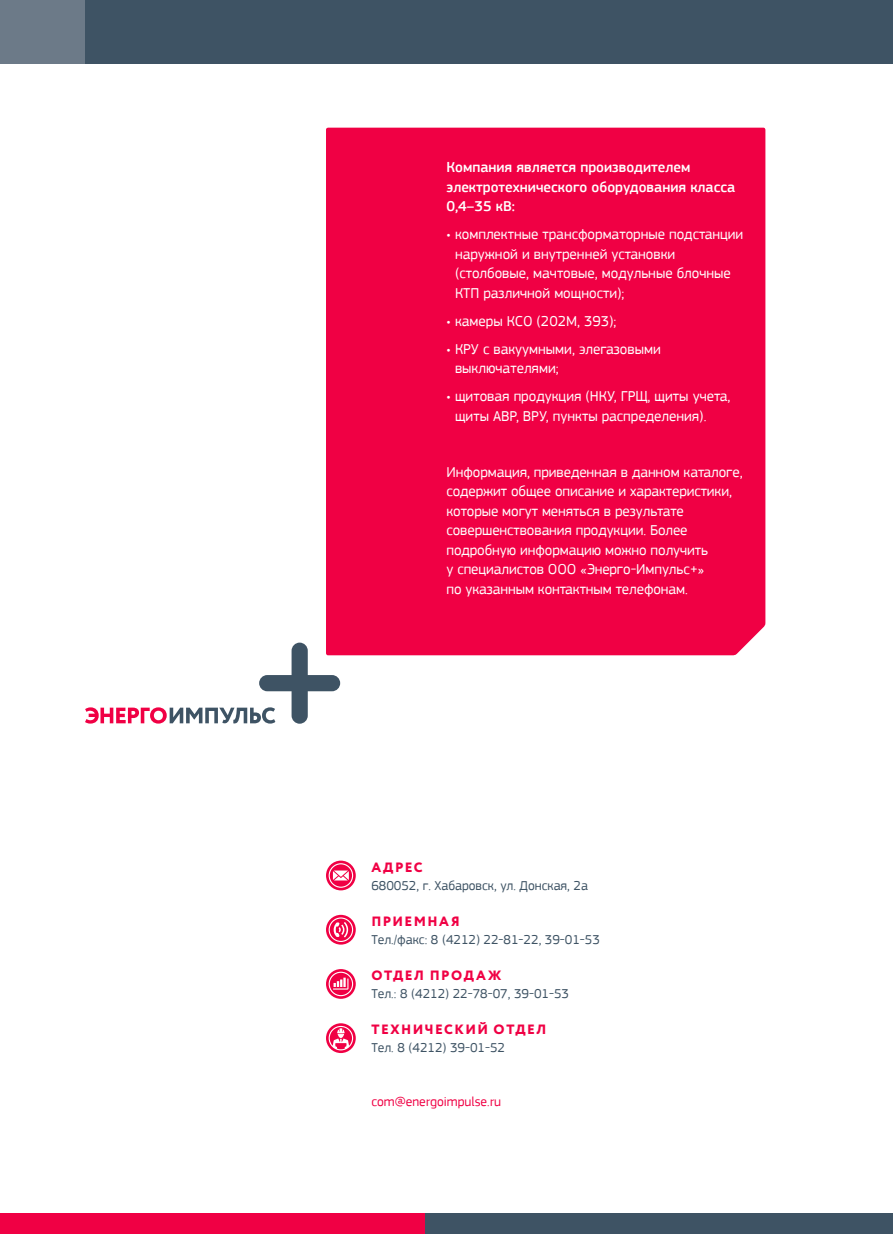
<style>
.page{position:relative;width:893px;height:1234px;background:#fff}
.page>*{position:absolute;margin:0;border:0;box-sizing:border-box;transform-origin:0 0}
.t1{font:15px/19.5px "PF Square Sans Pro";letter-spacing:-.005em;color:#fff}
.t2{font:500 15px/19.5px "PF Square Sans Pro";color:#fff}
.t3{font:13.5px "PF Square Sans Pro";color:#3e5364}
.t4{font:800 13.5px "Circe";letter-spacing:.11em;color:#f00044}
.t5{font:13.5px "PF Square Sans Pro";color:#f00044}
</style>
<div class="page">
<div style="left:85px;top:0;width:808px;height:64px;background:#3e5364"></div>
<div style="left:0;top:1212px;width:425px;height:21px;background:#f00044"></div>
<div style="left:425px;top:1212px;width:468px;height:21px;background:#3e5364"></div>
<div style="left:0;top:0;width:85px;height:64px;background:#6c7a88"></div>
<svg style="left:326px;top:969px;width:30px;height:29px"></svg>
<svg style="left:326px;top:914px;width:30px;height:30px"></svg>
<svg style="left:326px;top:860px;width:30px;height:30px"></svg>
<div style="left:326px;top:128px;width:439px;height:527px;background:#f00044"></div>
<svg style="left:326px;top:1023px;width:30px;height:29px"></svg>
<svg style="left:85px;top:642px;width:255px;height:81px"></svg>
<p class="t2" style="left:446px;top:158px;width:290px">Компания является производителем электротехнического оборудования класса<br>0,4–35 кВ:</p>
<p class="t1" style="left:455px;top:224px;width:290px;text-indent:-9px">• комплектные трансформаторные подстанции наружной и внутренней установки (столбовые, мачтовые, модульные блочные КТП различной мощности);</p>
<p class="t1" style="left:446px;top:311px;width:171px">• камеры КСО (202М, 393);</p>
<p class="t1" style="left:455px;top:339px;width:207px;text-indent:-9px">• КРУ с вакуумными, элегазовыми выключателями;</p>
<p class="t1" style="left:455px;top:386px;width:277px;text-indent:-9px">• щитовая продукция (НКУ, ГРЩ, щиты учета, щиты АВР, ВРУ, пункты распределения).</p>
<p class="t1" style="left:446px;top:462px;width:298px">Информация, приведенная в данном каталоге, содержит общее описание и характеристики, которые могут меняться в результате совершенствования продукции. Более подробную информацию можно получить<br>у специалистов ООО «Энерго-Импульс+»<br>по указанным контактным телефонам.</p>
<p class="t4" style="left:371px;top:857px;width:53px">АДРЕС</p>
<p class="t3" style="left:371px;top:877px;width:218px">680052, г. Хабаровск, ул. Донская, 2а</p>
<p class="t4" style="left:371px;top:911px;width:90px">ПРИЕМНАЯ</p>
<p class="t3" style="left:371px;top:931px;width:230px">Тел./факс: 8 (4212) 22-81-22, 39-01-53</p>
<p class="t4" style="left:371px;top:965px;width:131px">ОТДЕЛ ПРОДАЖ</p>
<p class="t3" style="left:371px;top:985px;width:199px">Тел.: 8 (4212) 22-78-07, 39-01-53</p>
<p class="t4" style="left:371px;top:1019px;width:176px">ТЕХНИЧЕСКИЙ ОТДЕЛ</p>
<p class="t3" style="left:371px;top:1039px;width:135px">Тел. 8 (4212) 39-01-52</p>
<p class="t5" style="left:371px;top:1093px;width:131px">com@energoimpulse.ru</p>
</div>
